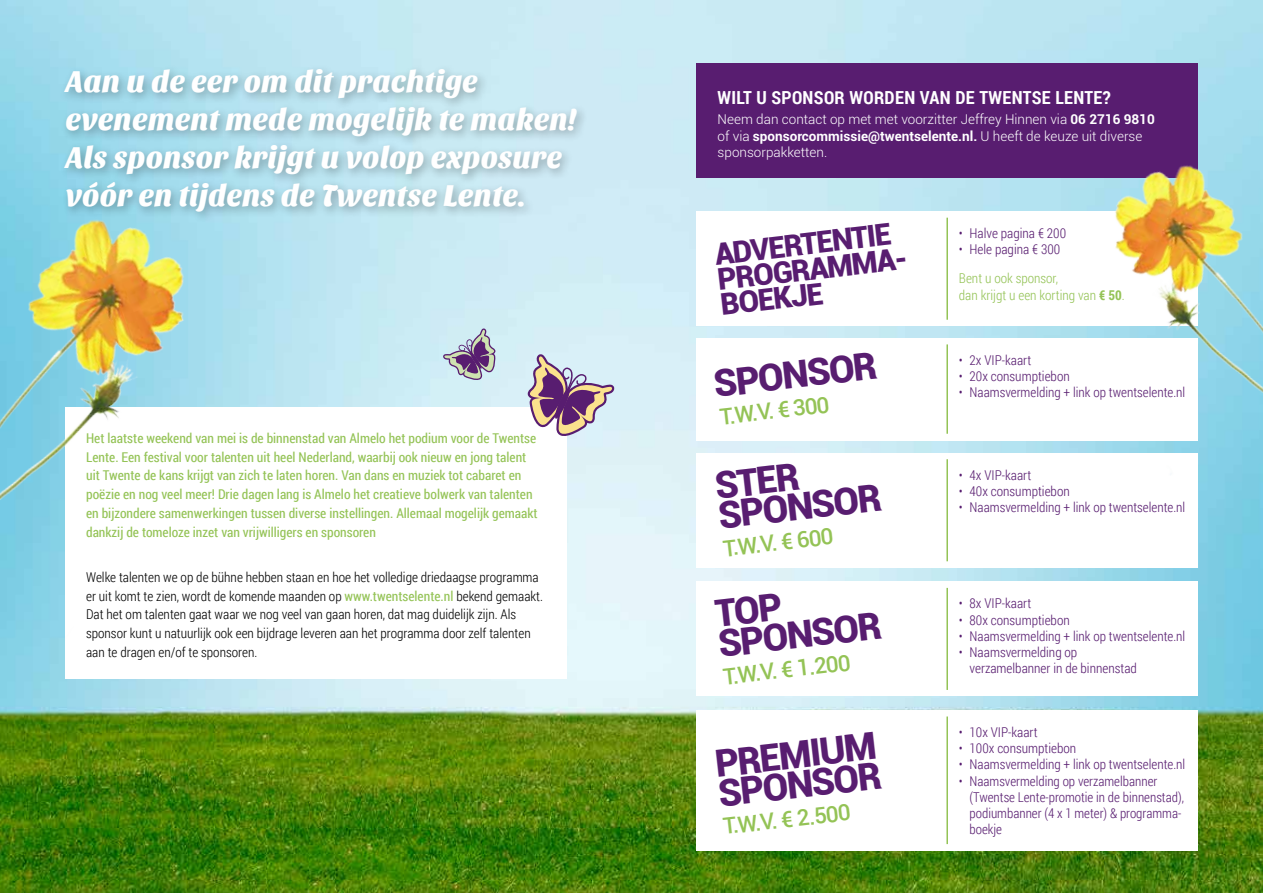
<style>
.page{position:relative;width:1263px;height:893px;background:#fff}
.page>*{position:absolute;margin:0;border:0;box-sizing:border-box;transform-origin:0 0}
.t1{font:900 37.5px/30.3px "Roboto";color:#581d70}
.t2{font:31.5px/37.8px "Sansita One";color:#fff;scale:.93 1}
.t3{font:900 30px/25.3px "Roboto";color:#581d70}
.t4{font:500 22.5px "Roboto";color:#94c356}
.t5{font:700 18px "Roboto Condensed";letter-spacing:.02em;color:#fff}
.t6{font:300 13.5px/16.2px "Roboto Condensed";color:#581d70}
.t7{font:13.5px/18.9px "Roboto Condensed";color:#94c356}
.t8{font:300 13.5px/18.9px "Roboto Condensed";color:#000}
.t9{font:300 13.5px/16.2px "Roboto";color:#fff}
.t10{font:300 13.5px/16.2px "Roboto Condensed";color:#94c356}
.s1{font-weight:400;color:#94c356}
.s2{font-weight:700}
</style>
<div class="page">
<img style="left:0;top:0;width:1263px;height:893px">
<div style="left:696px;top:64px;width:502px;height:114px;background:#581d70"></div>
<div style="left:696px;top:338px;width:502px;height:102px;background:#fff"></div>
<hr style="left:946px;top:344px;width:2px;height:90px;background:#94c356">
<div style="left:696px;top:211px;width:502px;height:115px;background:#fff"></div>
<hr style="left:946px;top:218px;width:2px;height:102px;background:#94c356">
<div style="left:696px;top:453px;width:502px;height:115px;background:#fff"></div>
<hr style="left:946px;top:459px;width:2px;height:102px;background:#94c356">
<div style="left:696px;top:581px;width:502px;height:115px;background:#fff"></div>
<hr style="left:946px;top:588px;width:2px;height:102px;background:#94c356">
<div style="left:696px;top:710px;width:502px;height:140px;background:#fff"></div>
<hr style="left:946px;top:716px;width:2px;height:128px;background:#94c356">
<div style="left:59px;top:63px;width:529px;height:160px;background:#000;opacity:.3"></div>
<img style="left:1106px;top:154px;width:157px;height:421px">
<div style="left:65px;top:407px;width:502px;height:271px;background:#fff"></div>
<svg style="left:527px;top:354px;width:87px;height:85px;background:#b9aab7"></svg>
<svg style="left:443px;top:328px;width:53px;height:54px;background:#ababbf"></svg>
<img style="left:0;top:77px;width:284px;height:643px">
<h2 class="t2" style="left:66px;top:63px;width:551px">Aan u de eer om dit prachtige evenement mede mogelijk te maken!<br>Als sponsor krijgt u volop exposure vóór en tijdens de Twentse Lente.</h2>
<p class="t7" style="left:86px;top:428px;width:453px">Het laatste weekend van mei is de binnenstad van Almelo het podium voor de Twentse Lente. Een festival voor talenten uit heel Nederland, waarbij ook nieuw en jong talent uit Twente de kans krijgt van zich te laten horen. Van dans en muziek tot cabaret en poëzie en nog veel meer! Drie dagen lang is Almelo het creatieve bolwerk van talenten en bijzondere samenwerkingen tussen diverse instellingen. Allemaal mogelijk gemaakt dankzij de tomeloze inzet van vrijwilligers en sponsoren</p>
<p class="t8" style="left:86px;top:567px;width:458px">Welke talenten we op de bühne hebben staan en hoe het volledige driedaagse programma er uit komt te zien, wordt de komende maanden op <span class="s1">www.twentselente.nl</span> bekend gemaakt.<br>Dat het om talenten gaat waar we nog veel van gaan horen, dat mag duidelijk zijn. Als sponsor kunt u natuurlijk ook een bijdrage leveren aan het programma door zelf talenten aan te dragen en/of te sponsoren.</p>
<h3 class="t5" style="left:718px;top:85px;width:394px">WILT U SPONSOR WORDEN VAN DE TWENTSE LENTE?</h3>
<p class="t9" style="left:718px;top:111px;width:439px">Neem dan contact op met met voorzitter Jeffrey Hinnen via <span class="s2">06 2716 9810 </span>of via <span class="s2">sponsorcommissie@twentselente.nl.</span> U heeft de keuze uit diverse sponsorpakketten.</p>
<h3 class="t3" style="left:713px;top:241px;width:195px;rotate:-7deg">ADVERTENTIE<br>PROGRAMMA-<br>BOEKJE</h3>
<p class="t6" style="left:959px;top:225px;width:109px">• Halve pagina € 200</p>
<p class="t6" style="left:959px;top:241px;width:103px">• Hele pagina € 300</p>
<p class="t10" style="left:959px;top:270px;width:167px">Bent u ook sponsor,<br>dan krijgt u een korting van <span class="s2">€ 50</span>.</p>
<h1 class="t1" style="left:712px;top:368px;width:165px;rotate:-7deg">SPONSOR</h1>
<h3 class="t4" style="left:718px;top:401px;width:111px;rotate:-6deg">T.W.V. € 300</h3>
<h1 class="t1" style="left:713px;top:470px;width:165px;rotate:-7deg">STER<br>SPONSOR</h1>
<h3 class="t4" style="left:721px;top:532px;width:112px;rotate:-6deg">T.W.V. € 600</h3>
<h1 class="t1" style="left:713px;top:597px;width:165px;rotate:-7deg">TOP<br>SPONSOR</h1>
<h3 class="t4" style="left:721px;top:660px;width:130px;rotate:-6deg">T.W.V. € 1.200</h3>
<h1 class="t1" style="left:713px;top:748px;width:165px;rotate:-7deg">PREMIUM<br>SPONSOR</h1>
<h3 class="t4" style="left:721px;top:810px;width:130px;rotate:-6deg">T.W.V. € 2.500</h3>
<p class="t6" style="left:959px;top:352px;width:74px">• 2x VIP-kaart</p>
<p class="t6" style="left:959px;top:368px;width:112px">• 20x consumptiebon</p>
<p class="t6" style="left:959px;top:384px;width:228px">• Naamsvermelding + link op twentselente.nl</p>
<p class="t6" style="left:959px;top:466px;width:74px">• 4x VIP-kaart</p>
<p class="t6" style="left:959px;top:483px;width:112px">• 40x consumptiebon</p>
<p class="t6" style="left:959px;top:499px;width:228px">• Naamsvermelding + link op twentselente.nl</p>
<p class="t6" style="left:959px;top:595px;width:74px">• 8x VIP-kaart</p>
<p class="t6" style="left:959px;top:611px;width:112px">• 80x consumptiebon</p>
<p class="t6" style="left:959px;top:627px;width:228px">• Naamsvermelding + link op twentselente.nl</p>
<p class="t6" style="left:969px;top:644px;width:169px;text-indent:-11px">• Naamsvermelding op verzamelbanner in de binnenstad</p>
<p class="t6" style="left:959px;top:724px;width:80px">• 10x VIP-kaart</p>
<p class="t6" style="left:959px;top:740px;width:119px">• 100x consumptiebon</p>
<p class="t6" style="left:959px;top:756px;width:228px">• Naamsvermelding + link op twentselente.nl</p>
<p class="t6" style="left:969px;top:772px;width:216px;text-indent:-11px">• Naamsvermelding op verzamelbanner (Twentse Lente-promotie in de binnenstad), podiumbanner (4 x 1 meter) &amp; programma&shy;boekje</p>
</div>
